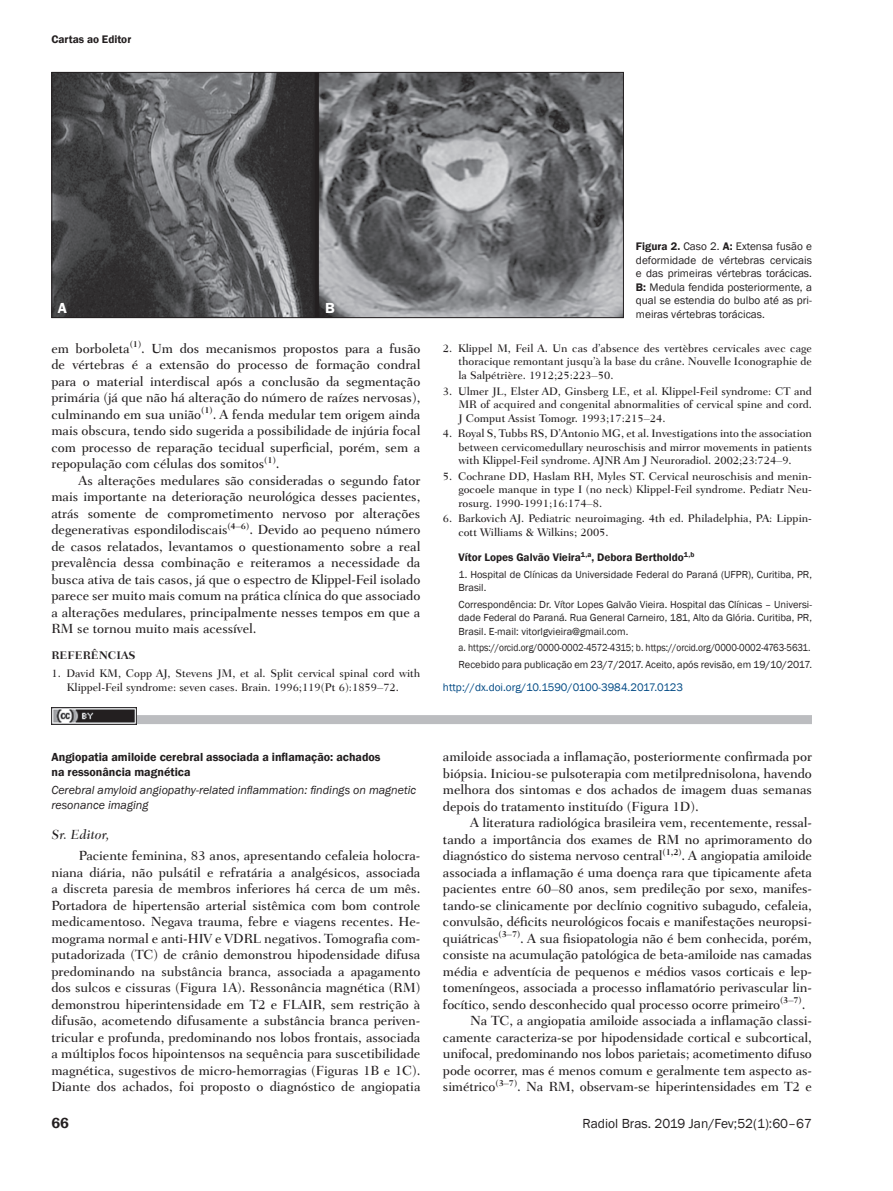
<style>
.page{position:relative;width:893px;height:1191px;background:#fff}
.page>*{position:absolute;margin:0;border:0;box-sizing:border-box;transform-origin:0 0}
.t1{font:600 15px "Franklin Gothic";color:#231f20}
.t2{font:600 15px "Franklin Gothic";color:#fff}
.t3{font:500 13.5px/16.5px "Fairfield LT";letter-spacing:-.01em;color:#231f20;text-align:justify}
.t4{font:13.5px "Franklin Gothic";color:#231f20}
.t5{font:italic 500 13.5px "Fairfield LT";color:#231f20}
.t6{font:italic 12px/15px "Franklin Gothic";color:#231f20}
.t7{font:600 12px/15px "Franklin Gothic";color:#231f20}
.t8{font:500 11.25px/13.5px "Fairfield LT";color:#231f20;text-align:justify}
.t9{font:11.25px/13.5px "Franklin Gothic";color:#231f20;text-align:justify}
.t10{font:600 11.25px "Franklin Gothic";color:#231f20}
.t11{font:11.25px "Franklin Gothic";color:#014984}
.t12{font:700 11.25px "Fairfield LT";color:#231f20}
.t13{font:10.5px/13.5px "Franklin Gothic";color:#231f20}
.t14{font:10.5px/16.5px "Franklin Gothic";color:#231f20;scale:.9 1}
.s1{font-weight:600}
</style>
<div class="page">
<div style="left:51px;top:715px;width:761px;height:9px;background:#bcbdc0"></div>
<img style="left:51px;top:708px;width:85px;height:16px">
<img style="left:53px;top:74px;width:569px;height:242px">
<div style="left:51px;top:72px;width:573px;height:246px;border:1px solid #231f20"></div>
<p class="t10" style="left:51px;top:33px;width:81px">Cartas ao Editor</p>
<p class="t2" style="left:58px;top:299px;width:11px">A</p>
<p class="t2" style="left:325px;top:299px;width:11px">B</p>
<p class="t3" style="left:51px;top:340px;width:371px">em borboleta<sup>(1)</sup>. Um dos mecanismos propostos para a fusão de vértebras é a extensão do processo de formação condral para o material interdiscal após a conclusão da segmentação primária (já que não há alteração do número de raízes nervosas), culminando em sua união<sup>(1)</sup>. A fenda medular tem origem ainda mais obscura, tendo sido sugerida a possibilidade de injúria focal com processo de reparação tecidual superficial, porém, sem a repopulação com células dos somitos<sup>(1)</sup>.</p>
<p class="t3" style="left:51px;top:472px;width:371px;text-indent:27px">As alterações medulares são consideradas o segundo fator mais importante na deterioração neurológica desses pacientes, atrás somente de comprometimento nervoso por alterações degenerativas espondilodiscais<sup>(4–6)</sup>. Devido ao pequeno número de casos relatados, levantamos o questionamento sobre a real prevalência dessa combinação e reiteramos a necessidade da busca ativa de tais casos, já que o espectro de Klippel-Feil isolado parece ser muito mais comum na prática clínica do que associado a alterações medulares, principalmente nesses tempos em que a RM se tornou muito mais acessível.</p>
<p class="t12" style="left:51px;top:649px;width:86px">REFERÊNCIAS</p>
<p class="t8" style="left:51px;top:667px;width:370px;text-align:center">1. David KM, Copp AJ, Stevens JM, et al. Split cervical spinal cord with<br>Klippel-Feil syndrome: seven cases. Brain. 1996;119(Pt 6):1859–72.</p>
<p class="t9" style="left:636px;top:240px;width:178px"><span class="s1">Figura 2.</span> Caso 2. <span class="s1">A:</span> Extensa fusão e deformidade de vértebras cervicais e das primeiras vértebras torácicas.<br><span class="s1">B:</span> Medula fendida posteriormente, a qual se estendia do bulbo até as pri&shy;meiras vértebras torácicas.</p>
<p class="t8" style="left:458px;top:341px;width:355px;text-indent:-15px">2. Klippel M, Feil A. Un cas d’absence des vertèbres cervicales avec cage thoracique remontant jusqu’à la base du crâne. Nouvelle Iconographie de la Salpétrière. 1912;25:223–50.</p>
<p class="t8" style="left:458px;top:384px;width:355px;text-indent:-15px">3. Ulmer JL, Elster AD, Ginsberg LE, et al. Klippel-Feil syndrome: CT and MR of acquired and congenital abnormalities of cervical spine and cord.<br>J Comput Assist Tomogr. 1993;17:215–24.</p>
<p class="t8" style="left:458px;top:427px;width:355px;text-indent:-15px">4. Royal S, Tubbs RS, D’Antonio MG, et al. Investigations into the association between cervicomedullary neuroschisis and mirror movements in patients with Klippel-Feil syndrome. AJNR Am J Neuroradiol. 2002;23:724–9.</p>
<p class="t8" style="left:458px;top:469px;width:355px;text-indent:-15px">5. Cochrane DD, Haslam RH, Myles ST. Cervical neuroschisis and menin&shy;gocoele manque in type I (no neck) Klippel-Feil syndrome. Pediatr Neu&shy;rosurg. 1990-1991;16:174–8.</p>
<p class="t8" style="left:458px;top:512px;width:355px;text-indent:-15px">6. Barkovich AJ. Pediatric neuroimaging. 4th ed. Philadelphia, PA: Lippin&shy;cott Williams &amp; Wilkins; 2005.</p>
<p class="t10" style="left:459px;top:550px;width:237px">Vítor Lopes Galvão Vieira<sup>1,a</sup>, Debora Bertholdo<sup>1,b</sup></p>
<p class="t13" style="left:459px;top:568px;width:355px">1. Hospital de Clínicas da Universidade Federal do Paraná (UFPR), Curitiba, PR,<br>Brasil.</p>
<p class="t13" style="left:459px;top:597px;width:355px;text-align:justify">Correspondência: Dr. Vítor Lopes Galvão Vieira. Hospital das Clínicas – Universi&shy;dade Federal do Paraná. Rua General Carneiro, 181, Alto da Glória. Curitiba, PR, Brasil. E-mail: vitorlgvieira@gmail.com.</p>
<p class="t14" style="left:459px;top:639px;width:394px">a. https://orcid.org/0000-0002-4572-4315; b. https://orcid.org/0000-0002-4763-5631.<br>Recebido para publicação em 23/7/2017. Aceito, após revisão, em 19/10/2017.</p>
<p class="t11" style="left:443px;top:680px;width:242px">http://dx.doi.org/10.1590/0100-3984.2017.0123</p>
<p class="t7" style="left:51px;top:749px;width:331px">Angiopatia amiloide cerebral associada a inflamação: achados na ressonância magnética</p>
<p class="t6" style="left:51px;top:782px;width:366px">Cerebral amyloid angiopathy-related inflammation: findings on magnetic resonance imaging</p>
<p class="t5" style="left:51px;top:827px;width:60px">Sr. Editor,</p>
<p class="t3" style="left:51px;top:847px;width:371px;text-indent:27px">Paciente feminina, 83 anos, apresentando cefaleia holocra&shy;niana diária, não pulsátil e refratária a analgésicos, associada a discreta paresia de membros inferiores há cerca de um mês.<br>Portadora de hipertensão arterial sistêmica com bom controle medicamentoso. Negava trauma, febre e viagens recentes. He&shy;mograma normal e anti-HIV e VDRL negativos. Tomografia com&shy;putadorizada (TC) de crânio demonstrou hipodensidade difusa predominando na substância branca, associada a apagamento dos sulcos e cissuras (Figura 1A). Ressonância magnética (RM) demonstrou hiperintensidade em T2 e FLAIR, sem restrição à difusão, acometendo difusamente a substância branca periven&shy;tricular e profunda, predominando nos lobos frontais, associada a múltiplos focos hipointensos na sequência para suscetibilidade magnética, sugestivos de micro-hemorragias (Figuras 1B e 1C).<br>Diante dos achados, foi proposto o diagnóstico de angiopatia</p>
<p class="t3" style="left:443px;top:748px;width:370px">amiloide associada a inflamação, posteriormente confirmada por biópsia. Iniciou-se pulsoterapia com metilprednisolona, havendo melhora dos sintomas e dos achados de imagem duas semanas depois do tratamento instituído (Figura 1D).</p>
<p class="t3" style="left:470px;top:814px;width:343px">A literatura radiológica brasileira vem, recentemente, ressal-</p>
<p class="t3" style="left:443px;top:831px;width:371px">tando a importância dos exames de RM no aprimoramento do</p>
<p class="t3" style="left:443px;top:847px;width:370px">diagnóstico do sistema nervoso central<sup>(1,2)</sup>. A angiopatia amiloide</p>
<p class="t3" style="left:443px;top:864px;width:370px">associada a inflamação é uma doença rara que tipicamente afeta</p>
<p class="t3" style="left:443px;top:880px;width:370px">pacientes entre 60–80 anos, sem predileção por sexo, manifes-</p>
<p class="t3" style="left:443px;top:897px;width:370px">tando-se clinicamente por declínio cognitivo subagudo, cefaleia,</p>
<p class="t3" style="left:443px;top:913px;width:370px">convulsão, déficits neurológicos focais e manifestações neuropsi-</p>
<p class="t3" style="left:443px;top:930px;width:370px">quiátricas<sup>(3–7)</sup>. A sua fisiopatologia não é bem conhecida, porém,</p>
<p class="t3" style="left:443px;top:946px;width:370px">consiste na acumulação patológica de beta-amiloide nas camadas</p>
<p class="t3" style="left:443px;top:963px;width:370px">média e adventícia de pequenos e médios vasos corticais e lep-</p>
<p class="t3" style="left:443px;top:979px;width:370px">tomeníngeos, associada a processo inflamatório perivascular lin-</p>
<p class="t3" style="left:443px;top:996px;width:364px">focítico, sendo desconhecido qual processo ocorre primeiro<sup>(3–7)</sup>.</p>
<p class="t3" style="left:470px;top:1012px;width:343px">Na TC, a angiopatia amiloide associada a inflamação classi-</p>
<p class="t3" style="left:443px;top:1029px;width:370px">camente caracteriza-se por hipodensidade cortical e subcortical,</p>
<p class="t3" style="left:443px;top:1045px;width:370px">unifocal, predominando nos lobos parietais; acometimento difuso</p>
<p class="t3" style="left:443px;top:1062px;width:371px">pode ocorrer, mas é menos comum e geralmente tem aspecto as-</p>
<p class="t3" style="left:443px;top:1078px;width:371px">simétrico<sup>(3–7)</sup>. Na RM, observam-se hiperintensidades em T2 e</p>
<p class="t1" style="left:51px;top:1113px;width:19px">66</p>
<p class="t4" style="left:582px;top:1114px;width:231px">Radiol Bras. 2019 Jan/Fev;52(1):60–67</p>
</div>
